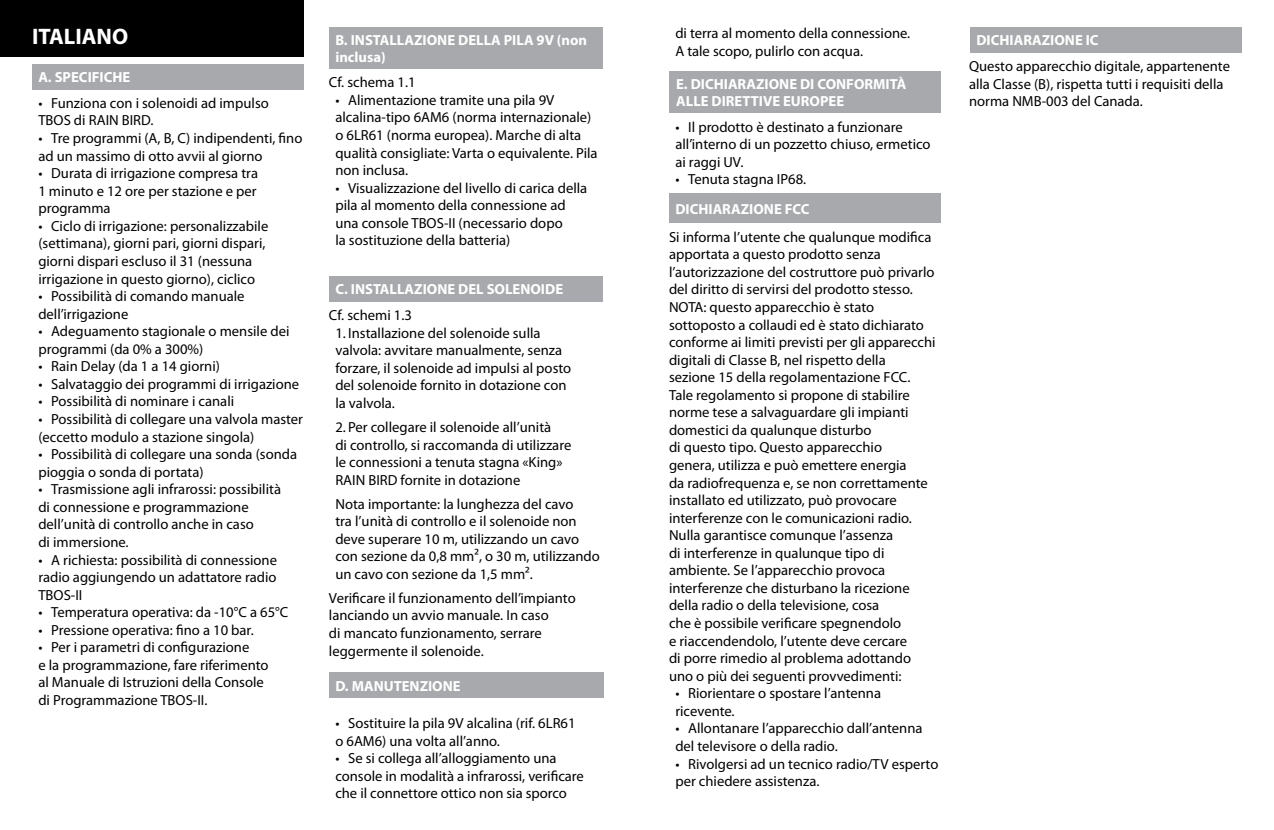
<style>
.page{position:relative;width:1274px;height:830px;background:#fff}
.page>*{position:absolute;margin:0;border:0;box-sizing:border-box;transform-origin:0 0}
.t1{font:700 22.5px "Myriad Pro";color:#fff}
.t2{font:14.62px/17.6px "Myriad Pro";color:#000}
.t3{font:700 14.62px/17.6px "Myriad Pro";color:#fff}
</style>
<div class="page">
<div style="left:0;top:0;width:303px;height:56px;background:#000"></div>
<div style="left:32px;top:64px;width:271px;height:25px;background:#a7a9ac"></div>
<div style="left:329px;top:672px;width:274px;height:25px;background:#a7a9ac"></div>
<div style="left:329px;top:276px;width:273px;height:25px;background:#a7a9ac"></div>
<div style="left:329px;top:27px;width:273px;height:42px;background:#a7a9ac"></div>
<div style="left:669px;top:194px;width:271px;height:29px;background:#a7a9ac"></div>
<div style="left:970px;top:27px;width:270px;height:25px;background:#a7a9ac"></div>
<div style="left:670px;top:71px;width:270px;height:42px;background:#a7a9ac"></div>
<h1 class="t1" style="left:32px;top:22px;width:98px">ITALIANO</h1>
<p class="t3" style="left:38px;top:68px;width:93px">A. SPECIFICHE</p>
<p class="t2" style="left:38px;top:94px;width:232px">• Funziona con i solenoidi ad impulso<br>TBOS di RAIN BIRD.</p>
<p class="t2" style="left:38px;top:129px;width:265px">• Tre programmi (A, B, C) indipendenti, fino ad un massimo di otto avvii al giorno</p>
<p class="t2" style="left:38px;top:164px;width:221px;text-align:justify">• Durata di irrigazione compresa tra 1 minuto e 12 ore per stazione e per programma</p>
<p class="t2" style="left:38px;top:217px;width:231px">• Ciclo di irrigazione: personalizzabile (settimana), giorni pari, giorni dispari, giorni dispari escluso il 31 (nessuna irrigazione in questo giorno), ciclico</p>
<p class="t2" style="left:38px;top:287px;width:208px">• Possibilità di comando manuale dell’irrigazione</p>
<p class="t2" style="left:38px;top:322px;width:252px">• Adeguamento stagionale o mensile dei programmi (da 0% a 300%)</p>
<p class="t2" style="left:38px;top:357px;width:183px">• Rain Delay (da 1 a 14 giorni)</p>
<p class="t2" style="left:38px;top:375px;width:262px">• Salvataggio dei programmi di irrigazione</p>
<p class="t2" style="left:38px;top:392px;width:197px">• Possibilità di nominare i canali</p>
<p class="t2" style="left:38px;top:410px;width:266px">• Possibilità di collegare una valvola master (eccetto modulo a stazione singola)</p>
<p class="t2" style="left:38px;top:445px;width:260px">• Possibilità di collegare una sonda (sonda pioggia o sonda di portata)</p>
<p class="t2" style="left:38px;top:480px;width:244px">• Trasmissione agli infrarossi: possibilità di connessione e programmazione dell’unità di controllo anche in caso<br>di immersione.</p>
<p class="t2" style="left:38px;top:550px;width:240px;text-align:justify">• A richiesta: possibilità di connessione radio aggiungendo un adattatore radio TBOS-II</p>
<p class="t2" style="left:38px;top:603px;width:251px">• Temperatura operativa: da -10°C a 65°C</p>
<p class="t2" style="left:38px;top:620px;width:217px">• Pressione operativa: fino a 10 bar.</p>
<p class="t2" style="left:38px;top:638px;width:232px">• Per i parametri di configurazione<br>e la programmazione, fare riferimento al Manuale di Istruzioni della Console di Programmazione TBOS-II.</p>
<p class="t3" style="left:335px;top:31px;width:253px">B. INSTALLAZIONE DELLA PILA 9V (non inclusa)</p>
<p class="t2" style="left:329px;top:73px;width:88px">Cf. schema 1.1</p>
<p class="t2" style="left:335px;top:91px;width:264px">• Alimentazione tramite una pila 9V alcalina-tipo 6AM6 (norma internazionale) o 6LR61 (norma europea). Marche di alta qualità consigliate: Varta o equivalente. Pila non inclusa.</p>
<p class="t2" style="left:335px;top:179px;width:253px">• Visualizzazione del livello di carica della pila al momento della connessione ad una console TBOS-II (necessario dopo<br>la sostituzione della batteria)</p>
<p class="t3" style="left:335px;top:280px;width:229px">C. INSTALLAZIONE DEL SOLENOIDE</p>
<p class="t2" style="left:329px;top:306px;width:84px">Cf. schemi 1.3</p>
<p class="t2" style="left:335px;top:324px;width:237px">1. Installazione del solenoide sulla valvola: avvitare manualmente, senza forzare, il solenoide ad impulsi al posto del solenoide fornito in dotazione con la valvola.</p>
<p class="t2" style="left:335px;top:418px;width:237px">2. Per collegare il solenoide all’unità<br>di controllo, si raccomanda di utilizzare le connessioni a tenuta stagna «King» RAIN BIRD fornite in dotazione</p>
<p class="t2" style="left:335px;top:494px;width:266px">Nota importante: la lunghezza del cavo<br>tra l’unità di controllo e il solenoide non deve superare 10 m, utilizzando un cavo con sezione da 0,8 mm², o 30 m, utilizzando un cavo con sezione da 1,5 mm².</p>
<p class="t2" style="left:329px;top:589px;width:248px">Verificare il funzionamento dell’impianto lanciando un avvio manuale. In caso<br>di mancato funzionamento, serrare leggermente il solenoide.</p>
<p class="t3" style="left:335px;top:676px;width:127px">D. MANUTENZIONE</p>
<p class="t2" style="left:335px;top:714px;width:242px">• Sostituire la pila 9V alcalina (rif. 6LR61 o 6AM6) una volta all’anno.</p>
<p class="t2" style="left:335px;top:749px;width:250px">• Se si collega all’alloggiamento una console in modalità a infrarossi, verificare che il connettore ottico non sia sporco</p>
<p class="t2" style="left:675px;top:24px;width:236px">di terra al momento della connessione.<br>A tale scopo, pulirlo con acqua.</p>
<p class="t3" style="left:676px;top:74px;width:231px">E. DICHIARAZIONE DI CONFORMITÀ<br>ALLE DIRETTIVE EUROPEE</p>
<p class="t2" style="left:675px;top:118px;width:257px">• Il prodotto è destinato a funzionare all’interno di un pozzetto chiuso, ermetico ai raggi UV.</p>
<p class="t2" style="left:675px;top:170px;width:132px">• Tenuta stagna IP68.</p>
<p class="t3" style="left:675px;top:199px;width:135px">DICHIARAZIONE FCC</p>
<p class="t2" style="left:669px;top:228px;width:268px">Si informa l’utente che qualunque modifica apportata a questo prodotto senza l’autorizzazione del costruttore può privarlo del diritto di servirsi del prodotto stesso.<br>NOTA: questo apparecchio è stato sottoposto a collaudi ed è stato dichiarato conforme ai limiti previsti per gli apparecchi digitali di Classe B, nel rispetto della sezione 15 della regolamentazione FCC.<br>Tale regolamento si propone di stabilire norme tese a salvaguardare gli impianti domestici da qualunque disturbo<br>di questo tipo. Questo apparecchio<br>genera, utilizza e può emettere energia<br>da radiofrequenza e, se non correttamente installato ed utilizzato, può provocare interferenze con le comunicazioni radio.<br>Nulla garantisce comunque l’assenza<br>di interferenze in qualunque tipo di ambiente. Se l’apparecchio provoca interferenze che disturbano la ricezione della radio o della televisione, cosa<br>che è possibile verificare spegnendolo<br>e riaccendendolo, l’utente deve cercare<br>di porre rimedio al problema adottando uno o più dei seguenti provvedimenti:</p>
<p class="t2" style="left:675px;top:684px;width:207px">• Riorientare o spostare l’antenna ricevente.</p>
<p class="t2" style="left:675px;top:719px;width:248px">• Allontanare l’apparecchio dall’antenna del televisore o della radio.</p>
<p class="t2" style="left:675px;top:754px;width:264px">• Rivolgersi ad un tecnico radio/TV esperto per chiedere assistenza.</p>
<p class="t3" style="left:976px;top:31px;width:124px">DICHIARAZIONE IC</p>
<p class="t2" style="left:968px;top:57px;width:262px">Questo apparecchio digitale, appartenente alla Classe (B), rispetta tutti i requisiti della norma NMB-003 del Canada.</p>
</div>
